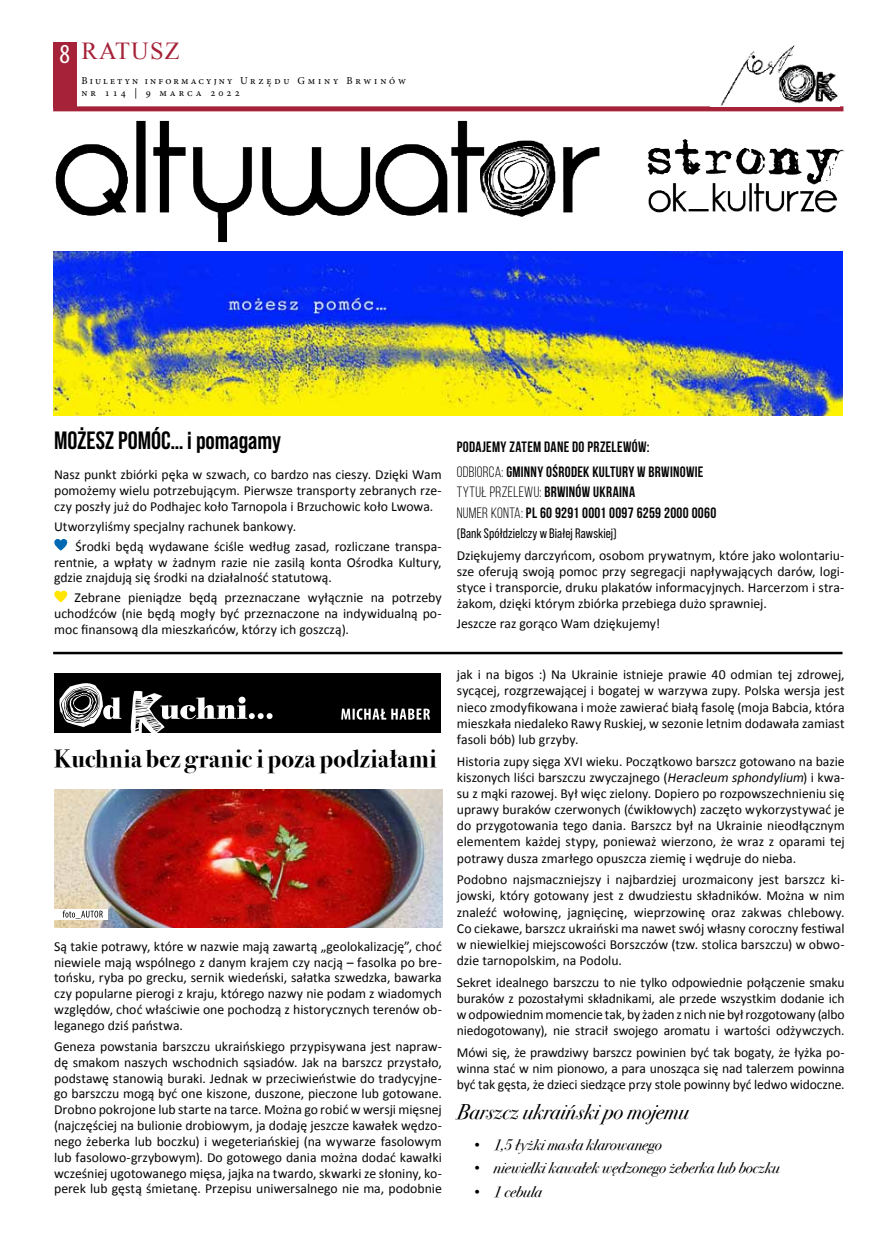
<style>
.page{position:relative;width:886px;height:1241px;background:#fff}
.page>*{position:absolute;margin:0;border:0;box-sizing:border-box;transform-origin:0 0}
.t1{font:700 25px "Bodoni Svty Two ITCTT";letter-spacing:.01em;color:#000}
.t2{font:700 25px "Bebas Neue Pro";letter-spacing:-.005em;color:#000}
.t3{font:24.38px "Times New Roman";letter-spacing:.05em;color:#a52238}
.t4{font:24.38px "Minion Pro";color:#a52238}
.t5{font:italic 21.25px "Bodoni Svty Two ITCTT";letter-spacing:-.005em;color:#000}
.t6{font:italic 15.38px "Bodoni Svty Two ITCTT";color:#000}
.t7{font:700 15px/24.4px "Bebas Neue";letter-spacing:.02em;color:#050505}
.t8{font:13.75px/16.1px "Calibri";color:#050505;text-align:justify}
.t9{font:13.75px "Bebas Neue Pro";letter-spacing:.005em;color:#050505}
.t10{font:10.5px/12.6px "Minion Pro";letter-spacing:.265em;color:#000}
.s1{font-family:"Myriad Pro";font-stretch:condensed;font-size:27.5px;color:#fff}
.s2{font-weight:400}
.s3{font-style:italic}
</style>
<div class="page">
<img style="left:53px;top:111px;width:792px;height:132px">
<img style="left:53px;top:252px;width:789px;height:163px">
<svg style="left:54px;top:539px;width:13px;height:11px"></svg>
<svg style="left:54px;top:590px;width:13px;height:12px"></svg>
<hr style="left:53px;top:651px;width:789px;height:3px;background:#000">
<div style="left:54px;top:673px;width:386px;height:60px;background:#000"></div>
<svg style="left:341px;top:708px;width:89px;height:11px"></svg>
<svg style="left:59px;top:683px;width:214px;height:50px"></svg>
<img style="left:54px;top:789px;width:388px;height:138px">
<div style="left:45px;top:909px;width:63px;height:10px;background:#fff"></div>
<svg style="left:63px;top:910px;width:40px;height:8px"></svg>
<div style="left:53px;top:43px;width:23px;height:65px;background:#a52238"></div>
<div style="left:53px;top:106px;width:790px;height:5px;background:#a52238"></div>
<img style="left:720px;top:46px;width:118px;height:60px">
<h2 class="t3" style="left:59px;top:35px;width:122px"><span class="s1">8</span> RATUSZ</h2>
<p class="t10" style="left:81px;top:74px;width:326px">Biuletyn informacyjny Urzędu Gminy Brwinów nr 114 | 9 marca 2022</p>
<h2 class="t4" style="left:82px;top:36px;width:99px">ratusz</h2>
<h1 class="t2" style="left:54px;top:425px;width:228px">MOŻESZ POMÓC… i pomagamy</h1>
<p class="t8" style="left:54px;top:466px;width:389px;line-height:15.8px">Nasz punkt zbiórki pęka w szwach, co bardzo nas cieszy. Dzięki Wam pomożemy wielu potrzebującym. Pierwsze transporty zebranych rze&shy;czy poszły już do Podhajec koło Tarnopola i Brzuchowic koło Lwowa.</p>
<p class="t8" style="left:76px;top:515px;width:368px;line-height:20.1px;text-indent:-21px">Utworzyliśmy specjalny rachunek bankowy.<br>Środki będą wydawane ściśle według zasad, rozliczane transpa-</p>
<p class="t8" style="left:54px;top:553px;width:389px;line-height:15.8px">rentnie, a wpłaty w żadnym razie nie zasilą konta Ośrodka Kultury, gdzie znajdują się środki na działalność statutową.</p>
<p class="t8" style="left:54px;top:589px;width:389px;line-height:15.8px;text-indent:20px">Zebrane pieniądze będą przeznaczane wyłącznie na potrzeby uchodźców (nie będą mogły być przeznaczone na indywidualną po&shy;moc finansową dla mieszkańców, którzy ich goszczą).</p>
<h1 class="t1" style="left:54px;top:737px;width:384px">Kuchnia bez granic i poza podziałami</h1>
<p class="t8" style="left:54px;top:937px;width:389px;line-height:15.8px">Są takie potrawy, które w nazwie mają zawartą „geolokalizację”, choć niewiele mają wspólnego z danym krajem czy nacją – fasolka po bre&shy;tońsku, ryba po grecku, sernik wiedeński, sałatka szwedzka, bawarka czy popularne pierogi z kraju, którego nazwy nie podam z wiadomych względów, choć właściwie one pochodzą z historycznych terenów ob&shy;leganego dziś państwa.</p>
<p class="t8" style="left:54px;top:1037px;width:389px;line-height:15.8px">Geneza powstania barszczu ukraińskiego przypisywana jest napraw&shy;dę smakom naszych wschodnich sąsiadów. Jak na barszcz przystało, podstawę stanowią buraki. Jednak w przeciwieństwie do tradycyjne&shy;go barszczu mogą być one kiszone, duszone, pieczone lub gotowane.<br>Drobno pokrojone lub starte na tarce. Można go robić w wersji mięsnej (najczęściej na bulionie drobiowym, ja dodaję jeszcze kawałek wędzo&shy;nego żeberka lub boczku) i wegeteriańskiej (na wywarze fasolowym lub fasolowo-grzybowym). Do gotowego dania można dodać kawałki wcześniej ugotowanego mięsa, jajka na twardo, skwarki ze słoniny, ko&shy;perek lub gęstą śmietanę. Przepisu uniwersalnego nie ma, podobnie</p>
<p class="t7" style="left:457px;top:434px;width:248px"><span class="s2">PODAJEMY ZATEM DANE DO PRZELEWÓW:<br></span><span class="s2">ODBIORCA:</span> GMINNY OŚRODEK KULTURY W BRWINOWIE</p>
<p class="t7" style="left:457px;top:481px;width:261px;line-height:20.8px"><span class="s2">TYTUŁ PRZELEWU:</span> BRWINÓW UKRAINA<br><span class="s2">NUMER KONTA:</span> PL 60 9291 0001 0097 6259 2000 0060</p>
<p class="t9" style="left:457px;top:525px;width:162px">(Bank Spółdzielczy w Białej Rawskiej)</p>
<p class="t8" style="left:457px;top:547px;width:389px">Dziękujemy darczyńcom, osobom prywatnym, które jako wolontariu&shy;sze oferują swoją pomoc przy segregacji napływających darów, logi&shy;styce i transporcie, druku plakatów informacyjnych. Harcerzom i stra&shy;żakom, dzięki którym zbiórka przebiega dużo sprawniej.</p>
<p class="t8" style="left:457px;top:615px;width:205px">Jeszcze raz gorąco Wam dziękujemy!</p>
<p class="t8" style="left:457px;top:666px;width:389px">jak i na bigos :) Na Ukrainie istnieje prawie 40 odmian tej zdrowej, sycącej, rozgrzewającej i bogatej w warzywa zupy. Polska wersja jest nieco zmodyfikowana i może zawierać białą fasolę (moja Babcia, która mieszkała niedaleko Rawy Ruskiej, w sezonie letnim dodawała zamiast fasoli bób) lub grzyby.</p>
<p class="t8" style="left:457px;top:752px;width:389px">Historia zupy sięga XVI wieku. Początkowo barszcz gotowano na bazie kiszonych liści barszczu zwyczajnego (<span class="s3">Heracleum sphondylium</span>) i kwa&shy;su z mąki razowej. Był więc zielony. Dopiero po rozpowszechnieniu się uprawy buraków czerwonych (ćwikłowych) zaczęto wykorzystywać je do przygotowania tego dania. Barszcz był na Ukrainie nieodłącznym elementem każdej stypy, ponieważ wierzono, że wraz z oparami tej potrawy dusza zmarłego opuszcza ziemię i wędruje do nieba.</p>
<p class="t8" style="left:457px;top:871px;width:389px">Podobno najsmaczniejszy i najbardziej urozmaicony jest barszcz ki&shy;jowski, który gotowany jest z dwudziestu składników. Można w nim znaleźć wołowinę, jagnięcinę, wieprzowinę oraz zakwas chlebowy.<br>Co ciekawe, barszcz ukraiński ma nawet swój własny coroczny festiwal w niewielkiej miejscowości Borszczów (tzw. stolica barszczu) w obwo&shy;dzie tarnopolskim, na Podolu.</p>
<p class="t8" style="left:457px;top:973px;width:389px">Sekret idealnego barszczu to nie tylko odpowiednie połączenie smaku buraków z pozostałymi składnikami, ale przede wszystkim dodanie ich wodpowiednim momencie tak, by żaden z nich nie był rozgotowany (albo niedogotowany), nie stracił swojego aromatu i wartości odżywczych.</p>
<p class="t8" style="left:457px;top:1043px;width:389px">Mówi się, że prawdziwy barszcz powinien być tak bogaty, że łyżka po&shy;winna stać w nim pionowo, a para unosząca się nad talerzem powinna być tak gęsta, że dzieci siedzące przy stole powinny być ledwo widoczne.</p>
<h3 class="t5" style="left:457px;top:1093px;width:234px">Barszcz ukraiński po mojemu</h3>
<p class="t6" style="left:471px;top:1130px;width:192px">• 1,5 łyżki masła klarowanego</p>
<p class="t6" style="left:471px;top:1154px;width:310px">• niewielki kawałek wędzonego żeberka lub boczku</p>
<p class="t6" style="left:471px;top:1177px;width:72px">• 1 cebula</p>
</div>
